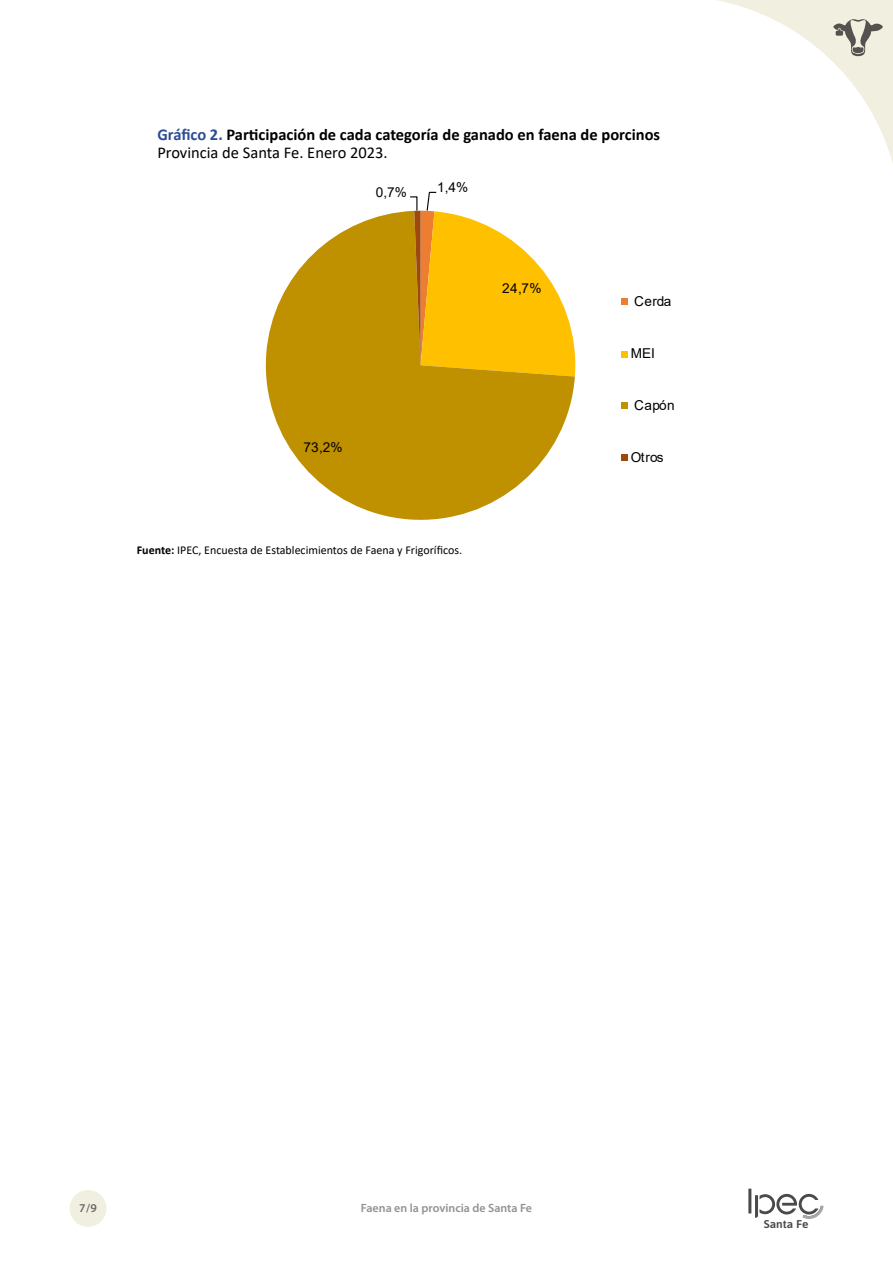
<style>
.page{position:relative;width:893px;height:1263px;background:#fff}
.page>*{position:absolute;margin:0;border:0;box-sizing:border-box;transform-origin:0 0}
.t1{font:700 16.5px/18px "Calibri";color:#000}
.t2{font:13.65px "Arial";letter-spacing:.015em;color:#000}
.t3{font:12px "Calibri";color:#000}
.t4{font:600 12px "Myriad Pro";color:#929291}
.t5{font:600 12px "Myriad Pro";color:#6a6a69}
.t6{font:600 11.25px "Asap";color:#4a4a49;scale:1.06 1}
.s1{color:#2d4c95}
.s2{font-weight:400}
.s3{font-weight:700}
</style>
<div class="page">
<div style="left:70px;top:1190px;width:36px;height:37px;background:#f1f0e0;border-radius:50%"></div>
<hr style="left:748px;top:1188px;width:3px;height:25px;background:#4a4a49">
<svg style="left:755px;top:1193px;width:69px;height:26px"></svg>
<svg style="left:717px;top:0;width:176px;height:163px"></svg>
<svg style="left:265px;top:191px;width:363px;height:329px"></svg>
<p class="t1" style="left:157px;top:125px;width:504px"><span class="s1">Gráfico 2.</span> Participación de cada categoría de ganado en faena de porcinos<br><span class="s2">Provincia de Santa Fe. Enero 2023.</span></p>
<p class="t2" style="left:437px;top:178px;width:33px">1,4%</p>
<p class="t2" style="left:376px;top:183px;width:33px">0,7%</p>
<p class="t2" style="left:502px;top:279px;width:41px">24,7%</p>
<p class="t2" style="left:303px;top:438px;width:41px">73,2%</p>
<p class="t3" style="left:137px;top:542px;width:327px"><span class="s3">Fuente:</span> IPEC, Encuesta de Establecimientos de Faena y Frigoríficos.</p>
<p class="t2" style="left:634px;top:292px;width:39px">Cerda</p>
<p class="t2" style="left:631px;top:344px;width:26px">MEI</p>
<p class="t2" style="left:634px;top:396px;width:42px">Capón</p>
<p class="t2" style="left:631px;top:448px;width:34px">Otros</p>
<p class="t5" style="left:79px;top:1200px;width:19px">7/9</p>
<p class="t4" style="left:361px;top:1200px;width:173px">Faena en la provincia de Santa Fe</p>
<p class="t6" style="left:764px;top:1216px;width:44px">Santa Fe</p>
</div>
